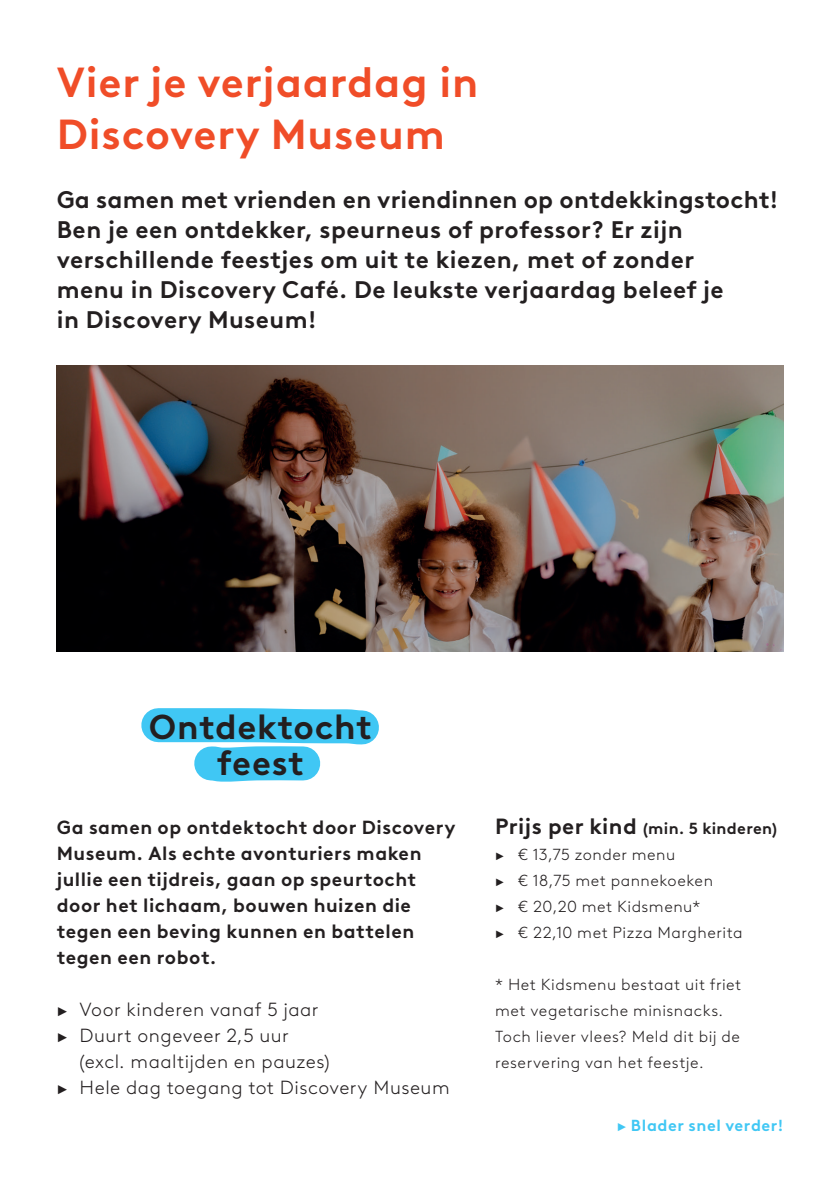
<style>
.page{position:relative;width:840px;height:1191px;background:#fff}
.page>*{position:absolute;margin:0;border:0;box-sizing:border-box;transform-origin:0 0}
.t1{font:700 42px/52px "Brown LL";letter-spacing:.02em;color:#f04d28}
.t2{font:700 34.6px/36px "Brown LL";letter-spacing:.02em;color:#231f20;text-align:center}
.t3{font:700 24px/30px "Brown LL";letter-spacing:.02em;color:#231f20}
.t4{font:700 19px/26px "Brown LL";letter-spacing:.03em;color:#231f20}
.t5{font:300 19px/26px "Brown LL";letter-spacing:.025em;color:#231f20}
.t6{font:300 16px/26px "Brown LL";letter-spacing:.035em;color:#231f20}
.t7{font:700 16px "Brown LL";letter-spacing:.035em;color:#40c7f4}
.s1{font-weight:700;font-size:22px}
.s2{font-weight:700}
</style>
<div class="page">
<svg style="left:141px;top:708px;width:238px;height:74px"></svg>
<img style="left:57px;top:365px;width:725px;height:286px">
<h1 class="t1" style="left:57px;top:52px;width:423px">Vier je verjaardag in<br>Discovery Museum</h1>
<p class="t3" style="left:57px;top:183px;width:722px">Ga samen met vrienden en vriendinnen op ontdekkingstocht!<br>Ben je een ontdekker, speurneus of professor? Er zijn verschillende feestjes om uit te kiezen, met of zonder<br>menu in Discovery Café. De leukste verjaardag beleef je<br>in Discovery Museum!</p>
<h2 class="t2" style="left:149px;top:705px;width:224px">Ontdektocht feest</h2>
<p class="t4" style="left:57px;top:812px;width:400px">Ga samen op ontdektocht door Discovery Museum. Als echte avonturiers maken jullie een tijdreis, gaan op speurtocht door het lichaam, bouwen huizen die tegen een beving kunnen en battelen tegen een robot.</p>
<p class="t5" style="left:57px;top:995px;width:263px">► Voor kinderen vanaf 5 jaar ► Duurt ongeveer 2,5 uur</p>
<p class="t5" style="left:57px;top:1047px;width:394px;text-indent:23px">(excl. maaltijden en pauzes)<br>► Hele dag toegang tot Discovery Museum</p>
<p class="t6" style="left:495px;top:814px;width:283px"><span class="s1">Prijs per kind</span> <span class="s2">(min. 5 kinderen) </span>► € 13,75 zonder menu<br>► € 18,75 met pannekoeken<br>► € 20,20 met Kidsmenu*<br>► € 22,10 met Pizza Margherita</p>
<p class="t6" style="left:495px;top:970px;width:247px">* Het Kidsmenu bestaat uit friet met vegetarische minisnacks.<br>Toch liever vlees? Meld dit bij de reservering van het feestje.</p>
<p class="t7" style="left:617px;top:1113px;width:167px">► Blader snel verder!</p>
</div>
